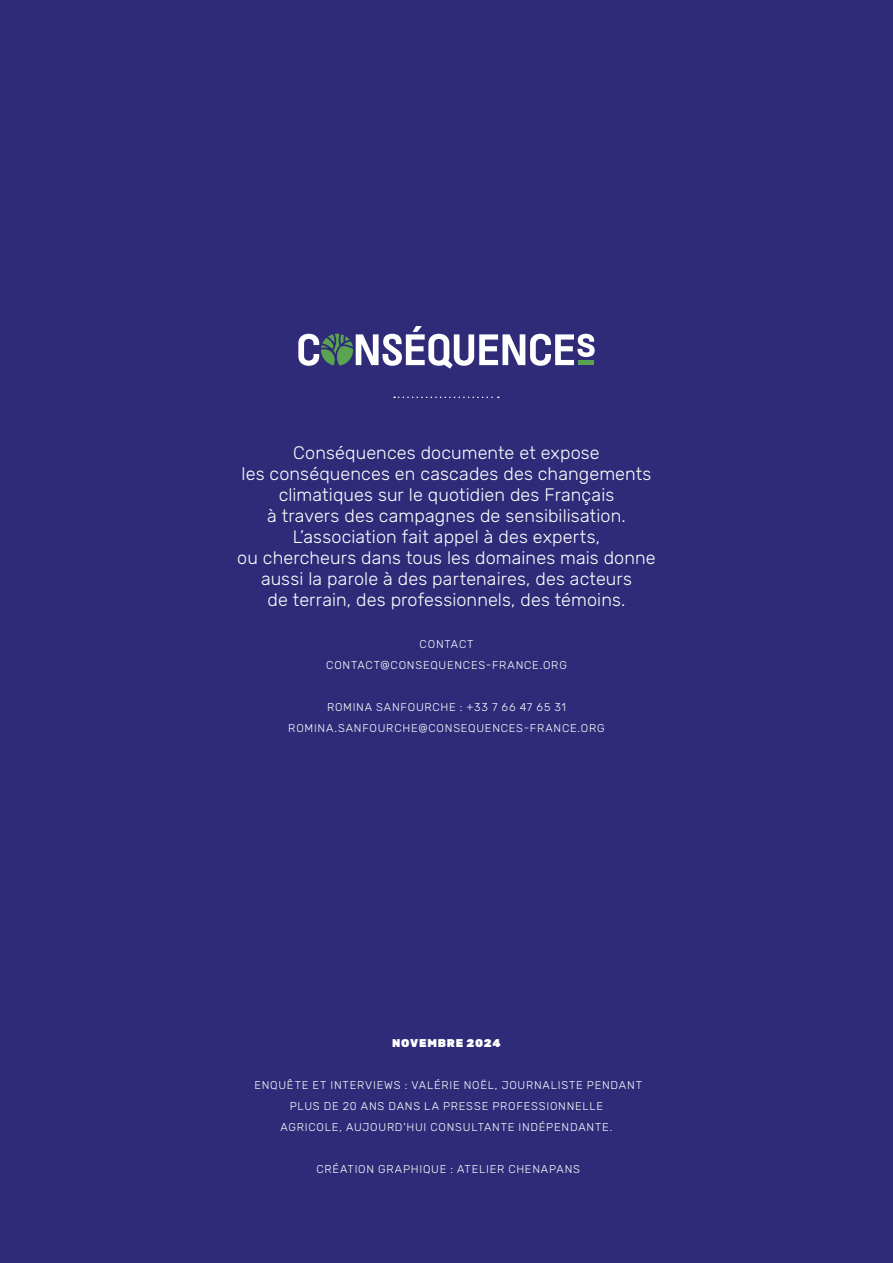
<style>
.page{position:relative;width:893px;height:1263px;background:#2f2b79}
.page>*{position:absolute;margin:0;border:0;box-sizing:border-box;transform-origin:0 0}
.t1{font:300 18px/21px "Rubik";letter-spacing:.005em;color:#fff;text-align:center}
.t2{font:300 11.25px/21px "Rubik";letter-spacing:.07em;color:#fff;text-align:center}
.t3{font:900 11.25px "Rubik";letter-spacing:.07em;color:#fff}
</style>
<div class="page">
<svg style="left:298px;top:326px;width:297px;height:43px"></svg>
<svg style="left:394px;top:397px;width:105px;height:1px"></svg>
<p class="t1" style="left:237px;top:443px;width:420px">Conséquences documente et expose<br>les conséquences en cascades des changements climatiques sur le quotidien des Français<br>à travers des campagnes de sensibilisation.<br>L’association fait appel à des experts,<br>ou chercheurs dans tous les domaines mais donne aussi la parole à des partenaires, des acteurs<br>de terrain, des professionnels, des témoins.</p>
<p class="t2" style="left:326px;top:634px;width:242px">CONTACT<br>CONTACT@CONSEQUENCES-FRANCE.ORG</p>
<p class="t2" style="left:288px;top:697px;width:318px">ROMINA SANFOURCHE : +33 7 66 47 65 31<br>ROMINA.SANFOURCHE@CONSEQUENCES-FRANCE.ORG</p>
<p class="t3" style="left:392px;top:1036px;width:110px">NOVEMBRE 2024</p>
<p class="t2" style="left:254px;top:1075px;width:389px">ENQUÊTE ET INTERVIEWS : VALÉRIE NOËL, JOURNALISTE PENDANT<br>PLUS DE 20 ANS DANS LA PRESSE PROFESSIONNELLE<br>AGRICOLE, AUJOURD'HUI CONSULTANTE INDÉPENDANTE.</p>
<p class="t2" style="left:316px;top:1159px;width:265px">CRÉATION GRAPHIQUE : ATELIER CHENAPANS</p>
</div>
